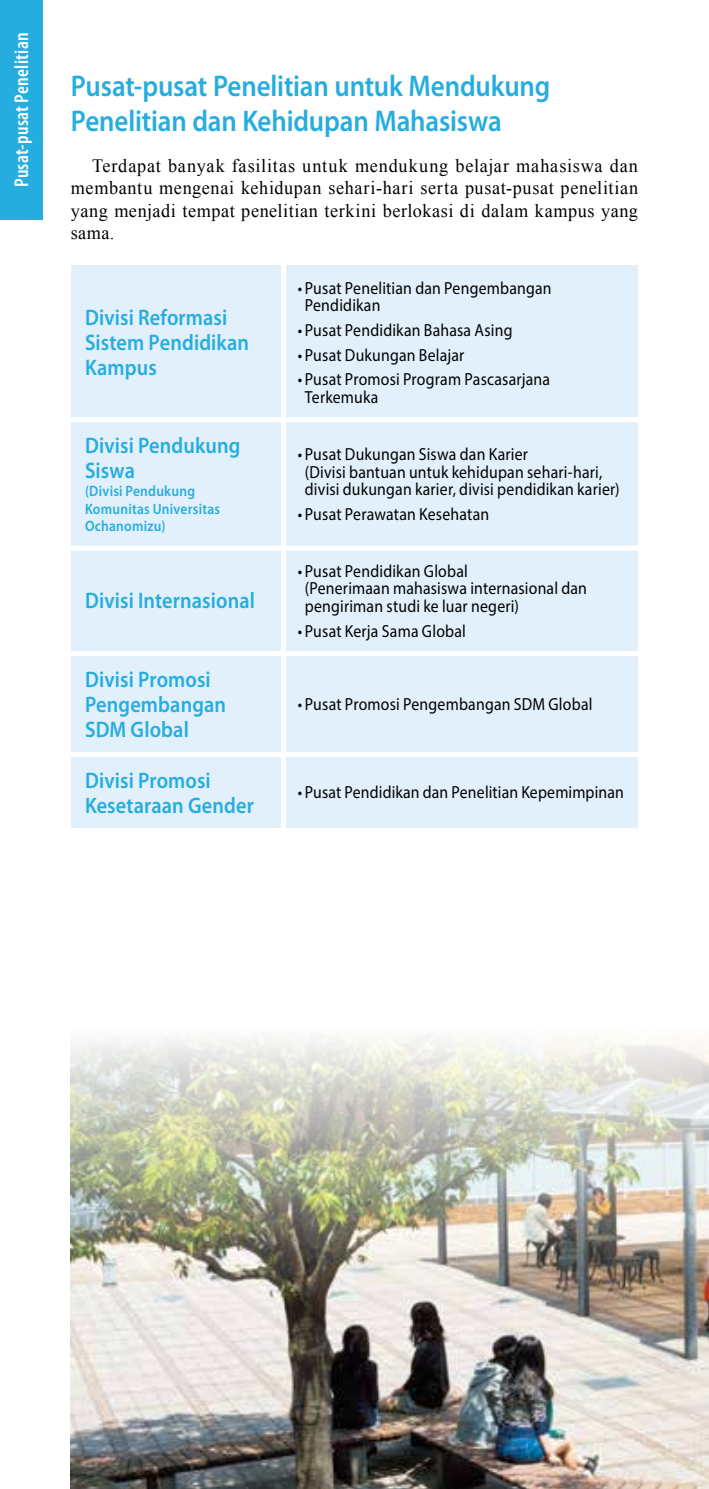
<style>
.page{position:relative;width:709px;height:1489px;background:#fff}
.page>*{position:absolute;margin:0;border:0;box-sizing:border-box;transform-origin:0 0}
.t1{font:600 30px/35px "Myriad Pro";letter-spacing:-.005em;color:#26addf;scale:.9 1}
.t2{font:600 22.5px/25px "Myriad Pro";letter-spacing:.005em;color:#26addf;scale:.9 1}
.t3{font:600 condensed 20px "Myriad Pro";letter-spacing:.015em;color:#fff}
.t4{font:18.75px/22.5px "Times New Roman";letter-spacing:.03em;color:#000;text-align:justify}
.t5{font:17.5px/17.5px "Myriad Pro";letter-spacing:.01em;color:#000;scale:.9 1}
.t6{font:600 15px/17.5px "Myriad Pro";letter-spacing:.015em;color:#26addf;scale:.9 1}
</style>
<div class="page">
<img style="left:71px;top:1036px;width:638px;height:452px">
<div style="left:0;top:0;width:43px;height:220px;background:#26addf"></div>
<div style="left:71px;top:265px;width:567px;height:562px;background:#e1f0fa"></div>
<div style="left:281px;top:265px;width:5px;height:152px;background:#fff"></div>
<div style="left:71px;top:417px;width:212px;height:5px;background:#fff"></div>
<div style="left:283px;top:417px;width:355px;height:5px;background:#fff"></div>
<div style="left:281px;top:422px;width:5px;height:123px;background:#fff"></div>
<div style="left:71px;top:545px;width:212px;height:5px;background:#fff"></div>
<div style="left:283px;top:545px;width:355px;height:5px;background:#fff"></div>
<div style="left:281px;top:550px;width:5px;height:101px;background:#fff"></div>
<div style="left:71px;top:651px;width:212px;height:5px;background:#fff"></div>
<div style="left:283px;top:651px;width:355px;height:5px;background:#fff"></div>
<div style="left:281px;top:656px;width:5px;height:96px;background:#fff"></div>
<div style="left:71px;top:752px;width:212px;height:5px;background:#fff"></div>
<div style="left:283px;top:752px;width:355px;height:5px;background:#fff"></div>
<div style="left:281px;top:757px;width:5px;height:70px;background:#fff"></div>
<p class="t3" style="left:9px;top:187px;width:156px;rotate:-90deg">Pusat-pusat Penelitian</p>
<h1 class="t1" style="left:71px;top:68px;width:534px">Pusat-pusat Penelitian untuk Mendukung<br>Penelitian dan Kehidupan Mahasiswa</h1>
<p class="t4" style="left:71px;top:154px;width:568px;text-indent:21px">Terdapat banyak fasilitas untuk mendukung belajar mahasiswa dan membantu mengenai kehidupan sehari-hari serta pusat-pusat penelitian yang menjadi tempat penelitian terkini berlokasi di dalam kampus yang sama.</p>
<p class="t2" style="left:85px;top:304px;width:184px">Divisi Reformasi<br>Sistem Pendidikan<br>Kampus</p>
<p class="t2" style="left:85px;top:432px;width:174px">Divisi Pendukung<br>Siswa</p>
<p class="t6" style="left:85px;top:482px;width:152px">(Divisi Pendukung<br>Komunitas Universitas<br>Ochanomizu)</p>
<p class="t2" style="left:85px;top:587px;width:190px">Divisi Internasional</p>
<p class="t2" style="left:85px;top:666px;width:158px">Divisi Promosi<br>Pengembangan<br>SDM Global</p>
<p class="t2" style="left:85px;top:766px;width:189px">Divisi Promosi<br>Kesetaraan Gender</p>
<p class="t5" style="left:305px;top:279px;width:276px;text-indent:-7px">• Pusat Penelitian dan Pengembangan<br>Pendidikan</p>
<p class="t5" style="left:298px;top:321px;width:240px">• Pusat Pendidikan Bahasa Asing</p>
<p class="t5" style="left:298px;top:345px;width:187px">• Pusat Dukungan Belajar</p>
<p class="t5" style="left:305px;top:370px;width:274px;text-indent:-7px">• Pusat Promosi Program Pascasarjana<br>Terkemuka</p>
<p class="t5" style="left:305px;top:445px;width:351px;text-indent:-7px">• Pusat Dukungan Siswa dan Karier<br>(Divisi bantuan untuk kehidupan sehari-hari, divisi dukungan karier, divisi pendidikan karier)</p>
<p class="t5" style="left:298px;top:504px;width:214px">• Pusat Perawatan Kesehatan</p>
<p class="t5" style="left:305px;top:562px;width:315px;text-indent:-7px">• Pusat Pendidikan Global<br>(Penerimaan mahasiswa internasional dan pengiriman studi ke luar negeri)</p>
<p class="t5" style="left:298px;top:621px;width:188px">• Pusat Kerja Sama Global</p>
<p class="t5" style="left:298px;top:695px;width:329px">• Pusat Promosi Pengembangan SDM Global</p>
<p class="t5" style="left:298px;top:783px;width:364px">• Pusat Pendidikan dan Penelitian Kepemimpinan</p>
</div>
